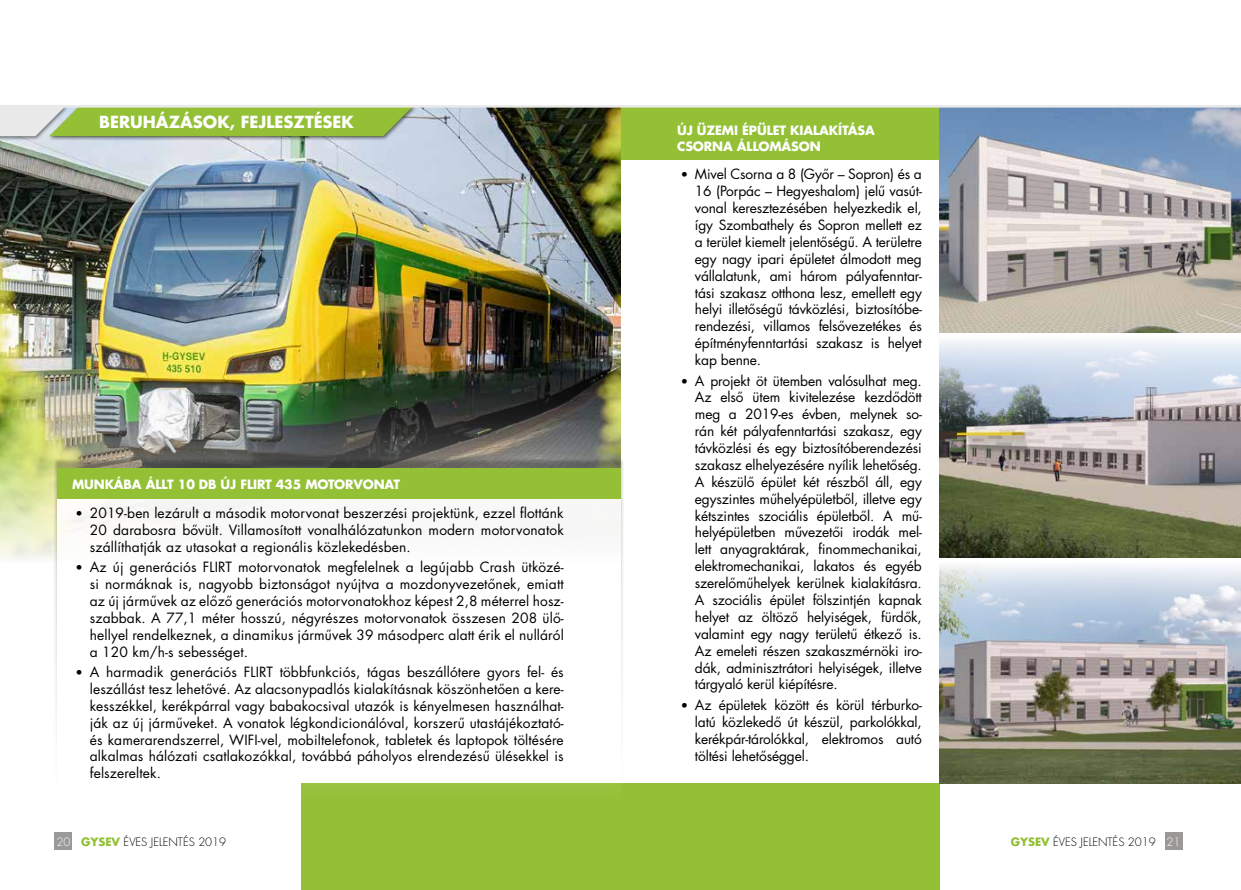
<style>
.page{position:relative;width:1241px;height:890px;background:#fff}
.page>*{position:absolute;margin:0;border:0;box-sizing:border-box;transform-origin:0 0}
.t1{font:700 16.25px "Futura LT Pro";color:#fff}
.t2{font:13.75px/16.9px "Futura LT Pro";letter-spacing:-.01em;color:#000;text-align:justify}
.t3{font:700 12.5px/15px "Futura LT Pro";letter-spacing:-.01em;color:#fff}
.t4{font:300 11.25px "Futura LT Pro";color:#000}
.s1{font-size:12.5px}
.s2{color:#fff}
.s3{font-weight:700;color:#93c035}
</style>
<div class="page">
<div style="left:55px;top:832px;width:17px;height:18px;background:#9a9998"></div>
<div style="left:1164px;top:832px;width:18px;height:18px;background:#9a9998"></div>
<div style="left:621px;top:108px;width:619px;height:52px;background:#93c035"></div>
<div style="left:301px;top:783px;width:638px;height:106px;background:#93c035"></div>
<img style="left:0;top:108px;width:620px;height:452px">
<div style="left:53px;top:457px;width:571px;height:341px;background:#000;opacity:.3"></div>
<div style="left:57px;top:468px;width:563px;height:333px;background:#fff"></div>
<img style="left:939px;top:332px;width:301px;height:225px">
<img style="left:939px;top:557px;width:301px;height:226px">
<svg style="left:939px;top:108px;width:301px;height:224px;background:#a8abb0"></svg>
<div style="left:0;top:105px;width:417px;height:36px;background:#000;opacity:.51"></div>
<svg style="left:0;top:108px;width:413px;height:28px;background:#a0c555"></svg>
<hr style="left:0;top:105px;width:1240px;height:3px;background:#e9e9e9">
<div style="left:57px;top:468px;width:563px;height:30px;background:#93c035"></div>
<p class="t1" style="left:99px;top:110px;width:256px">BERUHÁZÁSOK, FEJLESZTÉSEK</p>
<p class="t3" style="left:72px;top:476px;width:329px">MUNKÁBA ÁLLT 10 DB ÚJ FLIRT 435 MOTORVONAT</p>
<p class="t2" style="left:90px;top:504px;width:475px;text-indent:-14px"><span class="s1">•</span> 2019-ben lezárult a második motorvonat beszerzési projektünk, ezzel flottánk 20 darabosra bővült. Villamosított vonalhálózatunkon modern motorvonatok szállíthatják az utasokat a regionális közlekedésben.</p>
<p class="t2" style="left:90px;top:558px;width:475px;text-indent:-14px"><span class="s1">•</span> Az új generációs FLIRT motorvonatok megfelelnek a legújabb Crash ütközé&shy;si normáknak is, nagyobb biztonságot nyújtva a mozdonyvezetőnek, emiatt az új járművek az előző generációs motorvonatokhoz képest 2,8 méterrel hos - szabbak. A 77,1 méter hosszú, négyrészes motorvonatok összesen 208 ülő&shy;hellyel rendelkeznek, a dinamikus járművek 39 másodperc alatt érik el nulláról a 120 km/h-s sebességet.</p>
<p class="t2" style="left:90px;top:663px;width:475px;text-indent:-14px"><span class="s1">•</span> A harmadik generációs FLIRT többfunkciós, tágas beszállótere gyors fel- és leszállást tesz lehetővé. Az alacsonypadlós kialakításnak köszönhetően a kere&shy;kesszékkel, kerékpárral vagy babakocsival utazók is kényelmesen használhat&shy;ják az új járműveket. A vonatok légkondicionálóval, korszerű utastájékoztató&shy;és kamerarendszerrel, WIFI-vel, mobiltelefonok, tabletek és laptopok töltésére alkalmas hálózati csatlakozókkal, továbbá páholyos elrendezésű ülésekkel is felszereltek.</p>
<p class="t3" style="left:677px;top:123px;width:199px">ÚJ ÜZEMI ÉPÜLET KIALAKÍTÁSA<br>CSORNA ÁLLOMÁSON</p>
<p class="t2" style="left:694px;top:166px;width:228px;text-indent:-14px"><span class="s1">•</span> Mivel Csorna a 8 (Győr – Sopron) és a 16 (Porpác – Hegyeshalom) jelű vasút&shy;vonal keresztezésében helyezkedik el, így Szombathely és Sopron mellett ez a terület kiemelt jelentőségű. A területre egy nagy ipari épületet álmodott meg vállalatunk, ami három pályafenntar&shy;tási szakasz otthona lesz, emellett egy helyi illetőségű távközlési, biztosítóbe&shy;rendezési, villamos felsővezetékes és építményfenntartási szakasz is helyet kap benne.</p>
<p class="t2" style="left:694px;top:372px;width:228px;text-indent:-14px"><span class="s1">•</span> A projekt öt ütemben valósulhat meg.<br>Az első ütem kivitelezése kezdődött meg a 2019-es évben, melynek so&shy;rán két pályafenntartási szakasz, egy távközlési és egy biztosítóberendezési szakasz elhelyezésére nyílik lehetőség.<br>A készülő épület két részből áll, egy egyszintes műhelyépületből, illetve egy kétszintes szociális épületből. A mű&shy;helyépületben művezetői irodák mel&shy;lett anyagraktárak, finommechanikai, elektromechanikai, lakatos és egyéb szerelőműhelyek kerülnek kialakításra.<br>A szociális épület fölszintjén kapnak helyet az öltöző helyiségek, fürdők, valamint egy nagy területű étkező is.<br>Az emeleti részen szakaszmérnöki iro&shy;dák, adminisztrátori helyiségek, illetve tárgyaló kerül kiépítésre.</p>
<p class="t2" style="left:694px;top:696px;width:228px;text-indent:-14px"><span class="s1">•</span> Az épületek között és körül térburko&shy;latú közlekedő út készül, parkolókkal, kerékpár-tárolókkal, elektromos autó töltési lehetőséggel.</p>
<p class="t4" style="left:56px;top:834px;width:171px"><span class="s2">20</span> <span class="s3">GYSEV</span> ÉVES JELENTÉS 2019</p>
<p class="t4" style="left:1010px;top:834px;width:171px"><span class="s3">GYSEV</span> ÉVES JELENTÉS 2019 <span class="s2">21</span></p>
</div>
